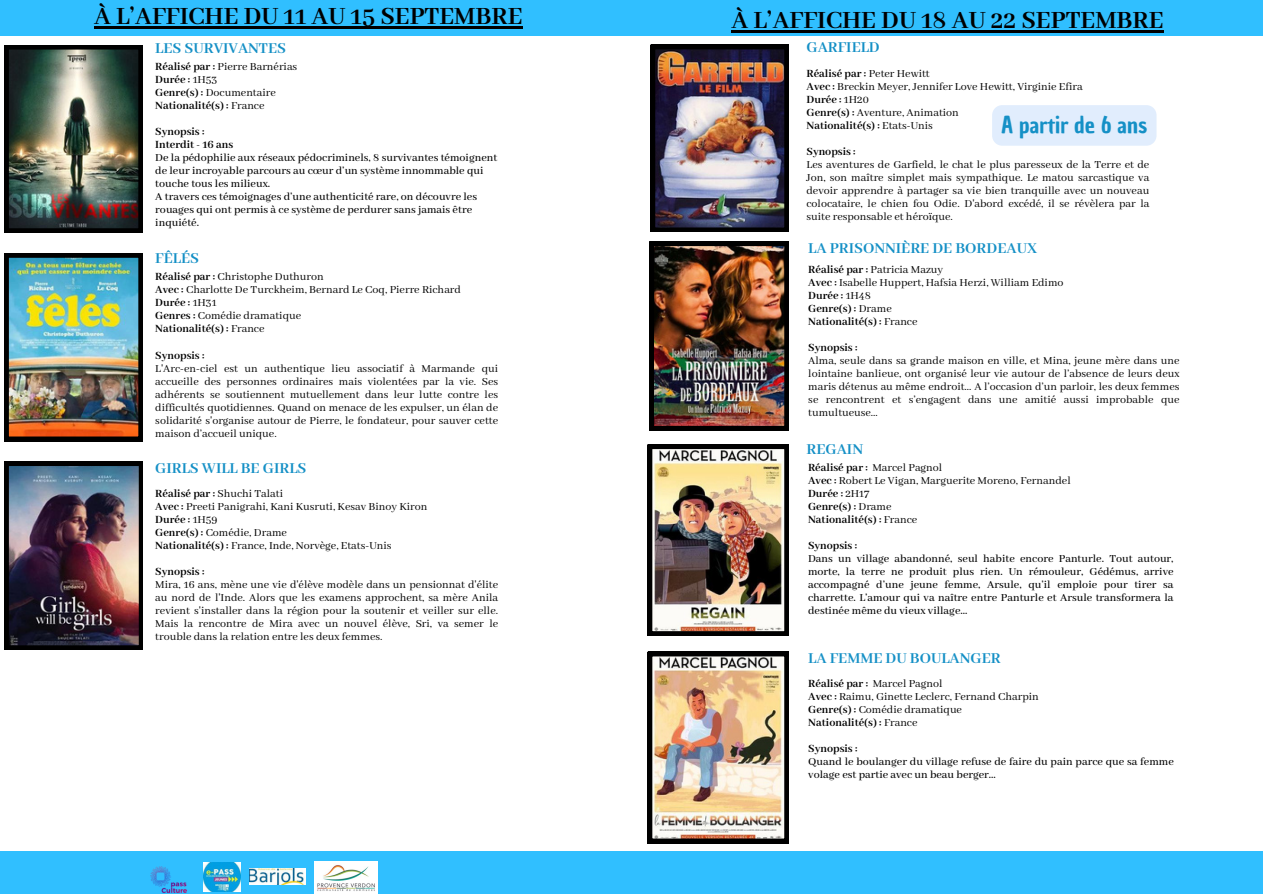
<style>
.page{position:relative;width:1263px;height:894px;background:#fff}
.page>*{position:absolute;margin:0;border:0;box-sizing:border-box;transform-origin:0 0}
.t1{font:700 27px "Abhaya Libre";color:#000}
.t2{font:22.5px "Chau Philomene One";color:#1590c6}
.t3{font:700 16.5px "Abhaya Libre";color:#1590c6}
.t4{font:12px/13px "Abhaya Libre";color:#000;text-align:justify}
.t5{font:500 12px/13px "Abhaya Libre";color:#000}
.t6{font:700 12px/13px "Abhaya Libre";color:#000}
.s1{font-weight:700}
.s2{font-weight:400}
</style>
<div class="page">
<div style="left:609px;top:851px;width:654px;height:42px;background:#30bfff"></div>
<div style="left:0;top:851px;width:629px;height:42px;background:#30bfff"></div>
<div style="left:625px;top:0;width:638px;height:36px;background:#30bfff"></div>
<div style="left:0;top:0;width:625px;height:36px;background:#30bfff"></div>
<img style="left:204px;top:862px;width:36px;height:29px">
<img style="left:150px;top:866px;width:37px;height:27px">
<img style="left:249px;top:868px;width:56px;height:16px">
<img style="left:314px;top:861px;width:64px;height:32px">
<img style="left:4px;top:45px;width:139px;height:188px">
<img style="left:4px;top:253px;width:139px;height:188px">
<img style="left:4px;top:461px;width:139px;height:188px">
<img style="left:651px;top:45px;width:138px;height:187px">
<img style="left:649px;top:241px;width:140px;height:189px">
<img style="left:648px;top:444px;width:140px;height:191px">
<img style="left:648px;top:651px;width:140px;height:191px">
<hr style="left:732px;top:30px;width:432px;height:2px;background:#000">
<hr style="left:94px;top:27px;width:429px;height:2px;background:#000">
<div style="left:992px;top:105px;width:164px;height:41px;background:#e1edfd"></div>
<h5 class="t1" style="left:94px;top:2px;width:430px">À L’AFFICHE DU 11 AU 15 SEPTEMBRE</h5>
<p class="t3" style="left:155px;top:39px;width:132px">LES SURVIVANTES</p>
<h1 class="t4" style="left:155px;top:61px;width:143px"><span class="s1">Réalisé par :</span> Pierre Barnérias</h1>
<p class="t6" style="left:155px;top:74px;width:64px">Durée : <span class="s2">1H53</span></p>
<h3 class="t4" style="left:155px;top:87px;width:122px"><span class="s1">Genre(s) :</span> Documentaire</h3>
<p class="t6" style="left:155px;top:100px;width:111px">Nationalité(s) : <span class="s2">France</span></p>
<p class="t5" style="left:155px;top:126px;width:343px"><span class="s1">Synopsis :<br>Interdit - 16 ans<br></span>De la pédophilie aux réseaux pédocriminels, 8 survivantes témoignent de leur incroyable parcours au cœur d’un système innommable qui touche tous les milieux.<br>A travers ces témoignages d’une authenticité rare, on découvre les rouages qui ont permis à ce système de perdurer sans jamais être inquiété.</p>
<p class="t3" style="left:155px;top:249px;width:45px">FÊLÉS</p>
<h3 class="t4" style="left:155px;top:271px;width:170px"><span class="s1">Réalisé par :</span> Christophe Duthuron</h3>
<p class="t4" style="left:155px;top:284px;width:307px"><span class="s1">Avec :</span> Charlotte De Turckheim, Bernard Le Coq, Pierre Richard</p>
<p class="t6" style="left:155px;top:297px;width:63px">Durée : <span class="s2">1H31</span></p>
<p class="t4" style="left:155px;top:310px;width:147px"><span class="s1">Genres :</span> Comédie dramatique</p>
<p class="t6" style="left:155px;top:323px;width:111px">Nationalité(s) : <span class="s2">France</span></p>
<p class="t6" style="left:155px;top:349px;width:51px">Synopsis :</p>
<p class="t4" style="left:155px;top:362px;width:344px">L'Arc-en-ciel est un authentique lieu associatif à Marmande qui accueille des personnes ordinaires mais violentées par la vie. Ses adhérents se soutiennent mutuellement dans leur lutte contre les difficultés quotidiennes. Quand on menace de les expulser, un élan de solidarité s'organise autour de Pierre, le fondateur, pour sauver cette maison d’accueil unique.</p>
<p class="t3" style="left:155px;top:459px;width:153px">GIRLS WILL BE GIRLS</p>
<p class="t4" style="left:155px;top:487px;width:129px"><span class="s1">Réalisé par :</span> Shuchi Talati</p>
<h3 class="t4" style="left:155px;top:500px;width:274px"><span class="s1">Avec :</span> Preeti Panigrahi, Kani Kusruti, Kesav Binoy Kiron</h3>
<p class="t6" style="left:155px;top:513px;width:64px">Durée : <span class="s2">1H59</span></p>
<p class="t4" style="left:155px;top:526px;width:133px"><span class="s1">Genre(s) :</span> Comédie, Drame</p>
<p class="t4" style="left:155px;top:539px;width:238px"><span class="s1">Nationalité(s) :</span> France, Inde, Norvège, Etats-Unis</p>
<p class="t6" style="left:155px;top:565px;width:51px">Synopsis :</p>
<p class="t4" style="left:155px;top:578px;width:344px">Mira, 16 ans, mène une vie d'élève modèle dans un pensionnat d'élite au nord de l'Inde. Alors que les examens approchent, sa mère Anila revient s'installer dans la région pour la soutenir et veiller sur elle.<br>Mais la rencontre de Mira avec un nouvel élève, Sri, va semer le trouble dans la relation entre les deux femmes.</p>
<p class="t1" style="left:732px;top:5px;width:434px">À L’AFFICHE DU 18 AU 22 SEPTEMBRE</p>
<p class="t3" style="left:806px;top:38px;width:75px">GARFIELD</p>
<p class="t6" style="left:806px;top:67px;width:125px">Réalisé par : <span class="s2">Peter Hewitt</span></p>
<h3 class="t4" style="left:806px;top:80px;width:278px"><span class="s1">Avec :</span> Breckin Meyer, Jennifer Love Hewitt, Virginie Efira</h3>
<p class="t6" style="left:806px;top:93px;width:64px">Durée : <span class="s2">1H20</span></p>
<p class="t4" style="left:806px;top:106px;width:154px"><span class="s1">Genre(s) :</span> Aventure, Animation</p>
<p class="t6" style="left:806px;top:119px;width:128px">Nationalité(s) : <span class="s2">Etats-Unis</span></p>
<p class="t6" style="left:806px;top:145px;width:51px">Synopsis :</p>
<p class="t4" style="left:806px;top:158px;width:344px">Les aventures de Garfield, le chat le plus paresseux de la Terre et de Jon, son maître simplet mais sympathique. Le matou sarcastique va devoir apprendre à partager sa vie bien tranquille avec un nouveau colocataire, le chien fou Odie. D'abord excédé, il se révèlera par la suite responsable et héroïque.</p>
<p class="t2" style="left:1001px;top:110px;width:148px">A partir de 6 ans</p>
<p class="t3" style="left:808px;top:239px;width:230px">LA PRISONNIÈRE DE BORDEAUX</p>
<h4 class="t4" style="left:808px;top:263px;width:136px"><span class="s1">Réalisé par :</span> Patricia Mazuy</h4>
<p class="t4" style="left:808px;top:276px;width:257px"><span class="s1">Avec :</span> Isabelle Huppert, Hafsia Herzi, William Edimo</p>
<h3 class="t6" style="left:808px;top:289px;width:64px">Durée : <span class="s2">1H48</span></h3>
<p class="t6" style="left:808px;top:302px;width:85px">Genre(s) : <span class="s2">Drame</span></p>
<p class="t6" style="left:808px;top:315px;width:111px">Nationalité(s) : <span class="s2">France</span></p>
<p class="t6" style="left:808px;top:341px;width:51px">Synopsis :</p>
<p class="t4" style="left:808px;top:354px;width:373px">Alma, seule dans sa grande maison en ville, et Mina, jeune mère dans une lointaine banlieue, ont organisé leur vie autour de l’absence de leurs deux maris détenus au même endroit… A l’occasion d’un parloir, les deux femmes se rencontrent et s’engagent dans une amitié aussi improbable que tumultueuse…</p>
<p class="t3" style="left:806px;top:440px;width:58px">REGAIN</p>
<p class="t4" style="left:808px;top:461px;width:136px"><span class="s1">Réalisé par :</span> Marcel Pagnol</p>
<p class="t4" style="left:808px;top:474px;width:264px"><span class="s1">Avec :</span> Robert Le Vigan, Marguerite Moreno, Fernandel</p>
<p class="t6" style="left:808px;top:487px;width:63px">Durée : <span class="s2">2H17</span></p>
<p class="t6" style="left:808px;top:500px;width:85px">Genre(s) : <span class="s2">Drame</span></p>
<p class="t6" style="left:808px;top:513px;width:111px">Nationalité(s) : <span class="s2">France</span></p>
<h2 class="t5" style="left:808px;top:539px;width:367px"><span class="s1">Synopsis :<br></span>Dans un village abandonné, seul habite encore Panturle. Tout autour, morte, la terre ne produit plus rien. Un rémouleur, Gédémus, arrive accompagné d’une jeune femme, Arsule, qu’il emploie pour tirer sa charrette. L’amour qui va naître entre Panturle et Arsule transformera la destinée même du vieux village…</h2>
<p class="t3" style="left:808px;top:649px;width:194px">LA FEMME DU BOULANGER</p>
<h3 class="t4" style="left:808px;top:677px;width:136px"><span class="s1">Réalisé par :</span> Marcel Pagnol</h3>
<p class="t4" style="left:808px;top:690px;width:232px"><span class="s1">Avec :</span> Raimu, Ginette Leclerc, Fernand Charpin</p>
<p class="t6" style="left:808px;top:703px;width:155px">Genre(s) : <span class="s2">Comédie dramatique<br></span>Nationalité(s) : <span class="s2">France</span></p>
<p class="t5" style="left:808px;top:742px;width:367px"><span class="s1">Synopsis :<br></span>Quand le boulanger du village refuse de faire du pain parce que sa femme volage est partie avec un beau berger...</p>
</div>
